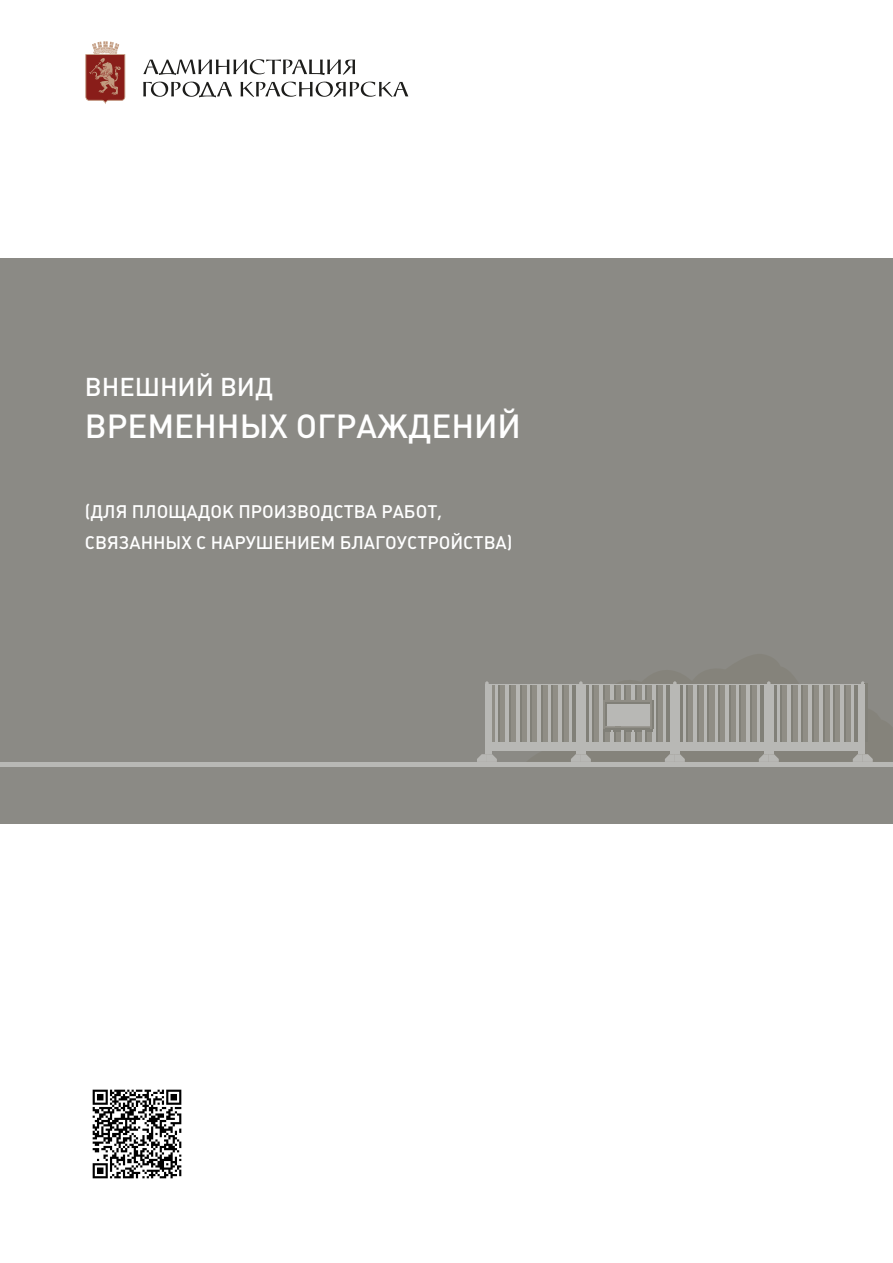
<style>
.page{position:relative;width:893px;height:1263px;background:#fff}
.page>*{position:absolute;margin:0;border:0;box-sizing:border-box;transform-origin:0 0}
.t1{font:500 33px "Plumb";color:#fff}
.t2{font:500 25.5px "Plumb";color:#fff}
.t3{font:500 18px/31.5px "Plumb";color:#fff}
</style>
<div class="page">
<img style="left:92px;top:1089px;width:90px;height:90px">
<div style="left:0;top:258px;width:893px;height:566px;background:#8b8a85"></div>
<hr style="left:0;top:762px;width:893px;height:4px;background:#b8b8b5">
<svg style="left:497px;top:684px;width:29px;height:67px"></svg>
<div style="left:486px;top:686px;width:378px;height:56px;background:linear-gradient(to bottom,#908e86,#908e86)"></div>
<hr style="left:506px;top:686px;width:3px;height:56px;background:#fff">
<hr style="left:516px;top:686px;width:4px;height:56px;background:#b8b8b5">
<hr style="left:495px;top:686px;width:3px;height:56px;background:#fff">
<svg style="left:477px;top:681px;width:20px;height:81px"></svg>
<hr style="left:498px;top:686px;width:2px;height:56px;background:#747265">
<hr style="left:509px;top:686px;width:2px;height:56px;background:#747265">
<hr style="left:520px;top:686px;width:1px;height:56px;background:#747265">
<svg style="left:526px;top:681px;width:347px;height:81px"></svg>
<hr style="left:606px;top:702px;width:44px;height:1px;background:#747265">
<hr style="left:606px;top:729px;width:44px;height:1px;background:#747265">
<div style="left:576px;top:684px;width:10px;height:70px;background:#b8b8b5"></div>
<div style="left:670px;top:684px;width:10px;height:70px;background:#b8b8b5"></div>
<div style="left:764px;top:684px;width:10px;height:70px;background:#b8b8b5"></div>
<div style="left:485px;top:684px;width:7px;height:70px;background:#b8b8b5"></div>
<div style="left:858px;top:684px;width:6px;height:70px;background:#b8b8b5"></div>
<svg style="left:143px;top:59px;width:212px;height:17px"></svg>
<svg style="left:241px;top:82px;width:167px;height:15px"></svg>
<svg style="left:143px;top:82px;width:89px;height:16px"></svg>
<svg style="left:85px;top:41px;width:40px;height:63px;background:#ae6960"></svg>
<h2 class="t2" style="left:85px;top:372px;width:190px">ВНЕШНИЙ ВИД</h2>
<h1 class="t1" style="left:85px;top:407px;width:438px">ВРЕМЕННЫХ ОГРАЖДЕНИЙ</h1>
<p class="t3" style="left:85px;top:496px;width:429px">(ДЛЯ ПЛОЩАДОК ПРОИЗВОДСТВА РАБОТ,<br>СВЯЗАННЫХ С НАРУШЕНИЕМ БЛАГОУСТРОЙСТВА)</p>
</div>
